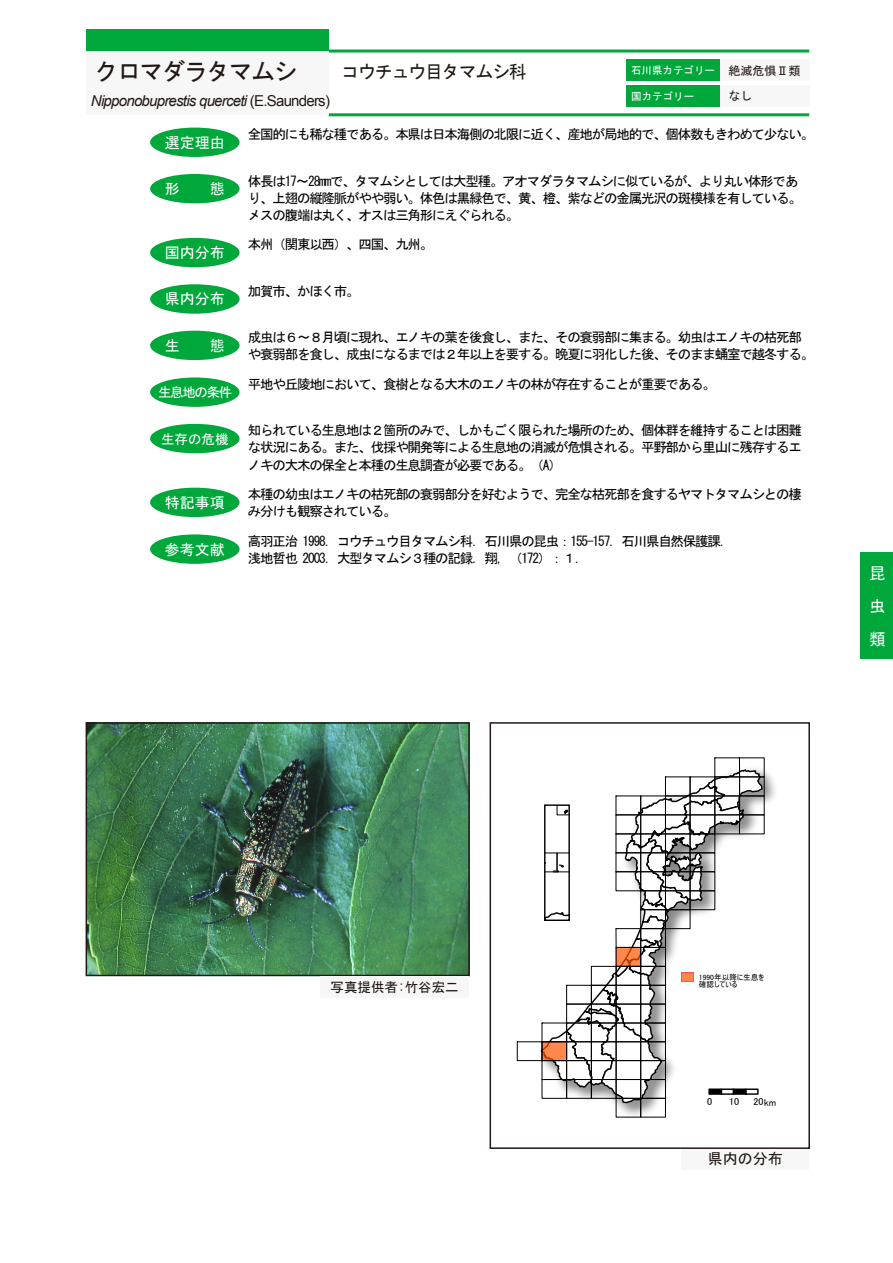
<style>
.page{position:relative;width:893px;height:1263px;background:#fff}
.page>*{position:absolute;margin:0;border:0;box-sizing:border-box;transform-origin:0 0}
.t1{font:24px "MS Gothic";letter-spacing:-.07em;color:#221815}
.t2{font:18px "MS Gothic";letter-spacing:-.07em;color:#221815}
.t3{font:16.5px/33px "MS Gothic";color:#fff;text-align:justify}
.t4{font:italic 15px "Arial";letter-spacing:-.05em;color:#221815}
.t5{font:15px "MS Gothic";color:#fff}
.t6{font:15px "MS Gothic";color:#221815}
.t7{font:13.5px/17px "MS Gothic";letter-spacing:-.09em;color:#040000}
.t8{font:13.5px "MS Gothic";letter-spacing:-.1em;color:#fff}
.t9{font:13.5px "MS Gothic";color:#221815}
.t10{font:12px "MS Gothic";color:#221815}
.t11{font:10.5px "MS Gothic";color:#fff}
.t12{font:10.05px "MS UI Gothic";color:#000}
.t13{font:7.65px/7.6px "MS UI Gothic";color:#000}
.s1{font-size:12px;color:#221815}
.s2{font-style:normal}
</style>
<div class="page">
<div style="left:720px;top:60px;width:89px;height:21px;background:#f7f7f7"></div>
<hr style="left:329px;top:50px;width:480px;height:3px;background:#00a73b">
<hr style="left:329px;top:113px;width:480px;height:3px;background:#00a73b">
<div style="left:626px;top:60px;width:94px;height:21px;background:#00a73b"></div>
<div style="left:86px;top:30px;width:243px;height:21px;background:#00a73b"></div>
<div style="left:86px;top:51px;width:243px;height:64px;background:#f7f7f7"></div>
<div style="left:720px;top:85px;width:89px;height:21px;background:#f7f7f7"></div>
<div style="left:626px;top:85px;width:94px;height:21px;background:#00a73b"></div>
<div style="left:150px;top:238px;width:90px;height:29px;background:#00a73b;border-radius:50%"></div>
<div style="left:150px;top:284px;width:90px;height:30px;background:#00a73b;border-radius:50%"></div>
<div style="left:150px;top:174px;width:90px;height:29px;background:#00a73b;border-radius:50%"></div>
<div style="left:150px;top:128px;width:90px;height:29px;background:#00a73b;border-radius:50%"></div>
<div style="left:150px;top:331px;width:90px;height:29px;background:#00a73b;border-radius:50%"></div>
<div style="left:150px;top:424px;width:90px;height:29px;background:#00a73b;border-radius:50%"></div>
<div style="left:150px;top:488px;width:90px;height:29px;background:#00a73b;border-radius:50%"></div>
<div style="left:150px;top:534px;width:90px;height:30px;background:#00a73b;border-radius:50%"></div>
<div style="left:150px;top:377px;width:90px;height:30px;background:#00a73b;border-radius:50%"></div>
<div style="left:682px;top:1148px;width:127px;height:21px;background:#f7f7f7"></div>
<div style="left:860px;top:553px;width:33px;height:106px;background:#00a73b"></div>
<img style="left:89px;top:725px;width:378px;height:248px">
<div style="left:86px;top:722px;width:384px;height:254px;border:2px solid #221815"></div>
<div style="left:320px;top:976px;width:149px;height:21px;background:#f7f7f7"></div>
<div style="left:490px;top:722px;width:320px;height:427px;border:2px solid #221815"></div>
<img style="left:506px;top:757px;width:285px;height:392px">
<div style="left:640px;top:1098px;width:26px;height:19px;border:1px solid #000"></div>
<div style="left:517px;top:1041px;width:25px;height:20px;border:1px solid #000"></div>
<svg style="left:539px;top:768px;width:225px;height:336px"></svg>
<div style="left:682px;top:972px;width:12px;height:10px;background:#ff884d"></div>
<div style="left:709px;top:1089px;width:12px;height:5px;background:#000"></div>
<div style="left:708px;top:1088px;width:14px;height:7px;border:1px solid #000"></div>
<div style="left:721px;top:1088px;width:13px;height:7px;border:1px solid #000"></div>
<div style="left:733px;top:1089px;width:13px;height:5px;background:#000"></div>
<div style="left:733px;top:1088px;width:13px;height:7px;border:1px solid #000"></div>
<div style="left:745px;top:1088px;width:14px;height:7px;border:1px solid #000"></div>
<div style="left:638px;top:730px;width:76px;height:38px;background:#fff"></div>
<h1 class="t1" style="left:95px;top:60px;width:204px">クロマダラタマムシ</h1>
<h2 class="t2" style="left:341px;top:63px;width:187px">コウチュウ目タマムシ科</h2>
<p class="t11" style="left:631px;top:65px;width:171px">石川県カテゴリー <span class="s1">絶滅危惧Ⅱ類</span></p>
<p class="t11" style="left:631px;top:91px;width:64px">国カテゴリー</p>
<p class="t10" style="left:728px;top:89px;width:25px">なし</p>
<p class="t4" style="left:91px;top:91px;width:241px">Nipponobuprestis querceti <span class="s2">(E.Saunders)</span></p>
<p class="t5" style="left:165px;top:135px;width:61px">選定理由</p>
<p class="t5" style="left:165px;top:181px;width:61px">形　　態</p>
<p class="t5" style="left:165px;top:245px;width:61px">国内分布</p>
<p class="t5" style="left:165px;top:291px;width:61px">県内分布</p>
<p class="t5" style="left:165px;top:338px;width:61px">生　　態</p>
<p class="t8" style="left:158px;top:385px;width:76px">生息地の条件</p>
<p class="t8" style="left:161px;top:432px;width:69px">生存の危機</p>
<p class="t5" style="left:165px;top:495px;width:61px">特記事項</p>
<p class="t5" style="left:165px;top:542px;width:61px">参考文献</p>
<p class="t7" style="left:248px;top:126px;width:568px">全国的にも稀な種である。本県は日本海側の北限に近く、産地が局地的で、個体数もきわめて少ない。</p>
<p class="t7" style="left:248px;top:172px;width:556px">体長は17～28mmで、タマムシとしては大型種。アオマダラタマムシに似ているが、より丸い体形であり、上翅の縦隆脈がやや弱い。体色は黒緑色で、黄、橙、紫などの金属光沢の斑模様を有している。メスの腹端は丸く、オスは三角形にえぐられる。</p>
<p class="t7" style="left:248px;top:236px;width:187px">本州（関東以西）、四国、九州。</p>
<p class="t7" style="left:248px;top:283px;width:113px">加賀市、かほく市。</p>
<p class="t7" style="left:248px;top:329px;width:568px">成虫は６～８月頃に現れ、エノキの葉を後食し、また、その衰弱部に集まる。幼虫はエノキの枯死部や衰弱部を食し、成虫になるまでは２年以上を要する。晩夏に羽化した後、そのまま蛹室で越冬する。</p>
<p class="t7" style="left:248px;top:376px;width:470px">平地や丘陵地において、食樹となる大木のエノキの林が存在することが重要である。</p>
<p class="t7" style="left:248px;top:422px;width:556px;text-align:justify">知られている生息地は２箇所のみで、しかもごく限られた場所のため、個体群を維持することは困難な状況にある。また、伐採や開発等による生息地の消滅が危惧される。平野部から里山に残存するエノキの大木の保全と本種の生息調査が必要である。（A）</p>
<p class="t7" style="left:248px;top:486px;width:556px">本種の幼虫はエノキの枯死部の衰弱部分を好むようで、完全な枯死部を食するヤマトタマムシとの棲み分けも観察されている。</p>
<p class="t7" style="left:248px;top:533px;width:487px">高羽正治 1998．コウチュウ目タマムシ科．石川県の昆虫：155-157．石川県自然保護課．浅地哲也 2003．大型タマムシ３種の記録．翔，（172）：１．</p>
<p class="t3" style="left:869px;top:556px;width:17px">昆虫類</p>
<p class="t9" style="left:330px;top:980px;width:130px">写真提供者:竹谷宏二</p>
<p class="t13" style="left:699px;top:973px;width:67px">1990年以降に生息を確認している</p>
<p class="t12" style="left:707px;top:1096px;width:7px">0</p>
<p class="t12" style="left:729px;top:1096px;width:12px">10</p>
<p class="t12" style="left:753px;top:1097px;width:24px">20km</p>
<p class="t6" style="left:708px;top:1151px;width:76px">県内の分布</p>
</div>
